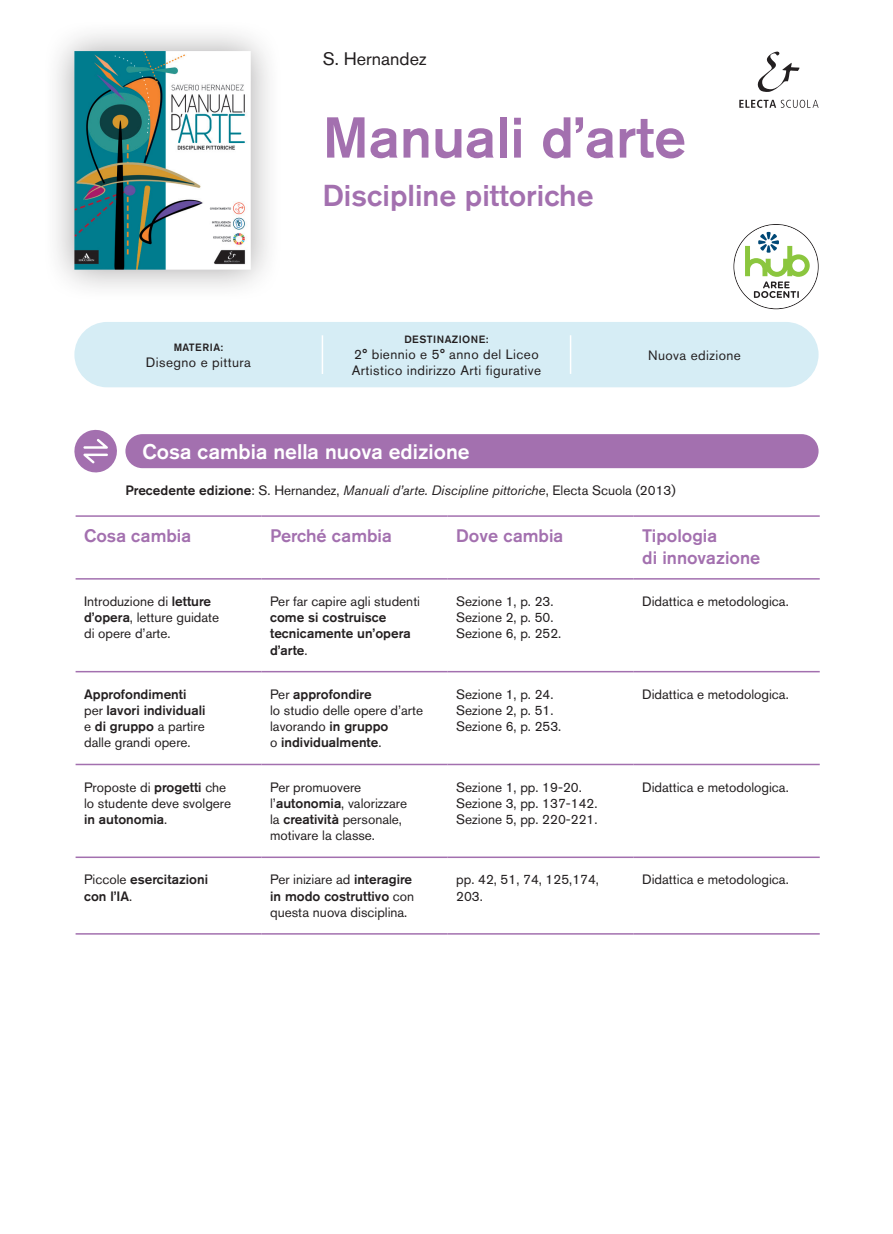
<style>
.page{position:relative;width:893px;height:1234px;background:#fff}
.page>*{position:absolute;margin:0;border:0;box-sizing:border-box;transform-origin:0 0}
.t1{font:500 57px "Akzidenz Grotesk BE";color:#a370af}
.t2{font:500 30px "Akzidenz Grotesk BE";color:#a370af}
.t3{font:500 21px "Akzidenz Grotesk BE";color:#fff}
.t4{font:500 18px/21.6px "Akzidenz Grotesk BE";color:#a370af}
.t5{font:18px "Akzidenz Grotesk BE";color:#231f20}
.t6{font:13.5px/16.2px "Akzidenz Grotesk BE";color:#231f20}
.t7{font:500 13.5px/16.2px "Akzidenz Grotesk BE";color:#231f20}
.t8{font:13.5px/16.2px "Akzidenz Grotesk BE";letter-spacing:.03em;color:#231f20}
.t9{font:italic 13.5px "Akzidenz Grotesk BE";color:#231f20}
.t10{font:500 10.5px "Akzidenz Grotesk BE";letter-spacing:.03em;color:#231f20}
.s1{font-weight:500;font-style:normal}
.s2{font-style:normal}
.s3{font-weight:500}
.s4{font-weight:400}
</style>
<div class="page">
<div style="left:74px;top:322px;width:745px;height:65px;background:#d6edf5;border-radius:33px"></div>
<hr style="left:322px;top:335px;width:1px;height:39px;background:#fff">
<hr style="left:570px;top:335px;width:1px;height:39px;background:#fff">
<svg style="left:739px;top:100px;width:80px;height:8px"></svg>
<svg style="left:758px;top:52px;width:41px;height:40px"></svg>
<div style="left:42px;top:19px;width:241px;height:283px;background:#231f20;opacity:.4"></div>
<img style="left:74px;top:51px;width:177px;height:218px">
<svg style="left:734px;top:225px;width:84px;height:83px"></svg>
<div style="left:125px;top:434px;width:694px;height:34px;background:#a370af;border-radius:17px"></div>
<svg style="left:74px;top:429px;width:43px;height:44px"></svg>
<hr style="left:76px;top:670px;width:186px;height:2px;background:#a370af">
<hr style="left:262px;top:670px;width:186px;height:2px;background:#a370af">
<hr style="left:448px;top:670px;width:186px;height:2px;background:#a370af">
<hr style="left:76px;top:763px;width:186px;height:2px;background:#a370af">
<hr style="left:262px;top:763px;width:186px;height:2px;background:#a370af">
<hr style="left:448px;top:763px;width:186px;height:2px;background:#a370af">
<hr style="left:76px;top:856px;width:186px;height:1px;background:#a370af">
<hr style="left:262px;top:856px;width:186px;height:1px;background:#a370af">
<hr style="left:448px;top:856px;width:186px;height:1px;background:#a370af">
<hr style="left:634px;top:670px;width:186px;height:2px;background:#a370af">
<hr style="left:634px;top:763px;width:186px;height:2px;background:#a370af">
<hr style="left:634px;top:856px;width:186px;height:1px;background:#a370af">
<hr style="left:76px;top:578px;width:186px;height:1px;background:#a370af">
<hr style="left:262px;top:578px;width:186px;height:1px;background:#a370af">
<hr style="left:448px;top:578px;width:186px;height:1px;background:#a370af">
<hr style="left:76px;top:932px;width:186px;height:2px;background:#a370af">
<hr style="left:262px;top:932px;width:186px;height:2px;background:#a370af">
<hr style="left:448px;top:932px;width:186px;height:2px;background:#a370af">
<hr style="left:634px;top:578px;width:186px;height:1px;background:#a370af">
<hr style="left:76px;top:515px;width:186px;height:1px;background:#a370af">
<hr style="left:262px;top:515px;width:186px;height:1px;background:#a370af">
<hr style="left:448px;top:515px;width:186px;height:1px;background:#a370af">
<hr style="left:634px;top:515px;width:186px;height:1px;background:#a370af">
<hr style="left:634px;top:932px;width:186px;height:2px;background:#a370af">
<h3 class="t5" style="left:323px;top:48px;width:105px">S. Hernandez</h3>
<p class="t10" style="left:174px;top:340px;width:51px">MATERIA:</p>
<p class="t8" style="left:146px;top:354px;width:106px">Disegno e pittura</p>
<h1 class="t1" style="left:323px;top:103px;width:365px">Manuali d’arte</h1>
<h2 class="t2" style="left:323px;top:177px;width:272px">Discipline pittoriche</h2>
<p class="t10" style="left:405px;top:332px;width:85px">DESTINAZIONE:</p>
<p class="t8" style="left:352px;top:346px;width:191px">2° biennio e 5° anno del Liceo<br>Artistico indirizzo Arti figurative</p>
<p class="t8" style="left:648px;top:347px;width:94px">Nuova edizione</p>
<h3 class="t3" style="left:142px;top:438px;width:329px">Cosa cambia nella nuova edizione</h3>
<p class="t9" style="left:125px;top:482px;width:552px"><span class="s1">Precedente edizione</span><span class="s2">: S. Hernandez,</span> Manuali d’arte. Discipline pittoriche<span class="s2">, Electa Scuola (2013)</span></p>
<h3 class="t4" style="left:84px;top:524px;width:109px">Cosa cambia</h3>
<h3 class="t4" style="left:270px;top:524px;width:123px">Perché cambia</h3>
<h3 class="t4" style="left:456px;top:524px;width:109px">Dove cambia</h3>
<h3 class="t4" style="left:642px;top:524px;width:120px">Tipologia<br>di innovazione</h3>
<p class="t6" style="left:84px;top:593px;width:137px">Introduzione di <span class="s3">letture d’opera</span>, letture guidate di opere d’arte.</p>
<p class="t6" style="left:270px;top:593px;width:151px">Per far capire agli studenti</p>
<p class="t6" style="left:456px;top:593px;width:107px">Sezione 1, p. 23.<br>Sezione 2, p. 50.<br>Sezione 6, p. 252.</p>
<p class="t6" style="left:642px;top:593px;width:148px">Didattica e metodologica.</p>
<p class="t7" style="left:270px;top:609px;width:142px">come si costruisce tecnicamente un’opera d’arte<span class="s4">.</span></p>
<p class="t7" style="left:84px;top:685px;width:123px">Approfondimenti <span class="s4">per</span> lavori individuali <span class="s4">e</span> di gruppo <span class="s4">a partire dalle grandi opere.</span></p>
<p class="t6" style="left:270px;top:685px;width:155px">Per <span class="s3">approfondire<br></span>lo studio delle opere d’arte lavorando <span class="s3">in gruppo<br></span>o <span class="s3">individualmente</span>.</p>
<p class="t6" style="left:456px;top:685px;width:107px">Sezione 1, p. 24.<br>Sezione 2, p. 51.<br>Sezione 6, p. 253.</p>
<p class="t6" style="left:642px;top:685px;width:148px">Didattica e metodologica.</p>
<p class="t6" style="left:84px;top:778px;width:149px">Proposte di <span class="s3">progetti</span> che lo studente deve svolgere <span class="s3">in autonomia</span>.</p>
<p class="t6" style="left:270px;top:778px;width:138px">Per promuovere l’<span class="s3">autonomia</span>, valorizzare la <span class="s3">creatività</span> personale, motivare la classe.</p>
<p class="t6" style="left:456px;top:778px;width:143px">Sezione 1, pp. 19-20.<br>Sezione 3, pp. 137-142.<br>Sezione 5, pp. 220-221.</p>
<p class="t6" style="left:642px;top:778px;width:148px">Didattica e metodologica.</p>
<p class="t7" style="left:84px;top:871px;width:125px"><span class="s4">Piccole</span> esercitazioni con l’IA<span class="s4">.</span></p>
<p class="t6" style="left:270px;top:871px;width:146px">Per iniziare ad <span class="s3">interagire in modo costruttivo</span> con questa nuova disciplina.</p>
<p class="t6" style="left:456px;top:871px;width:144px">pp. 42, 51, 74, 125,174,<br>203.</p>
<p class="t6" style="left:642px;top:871px;width:148px">Didattica e metodologica.</p>
</div>
